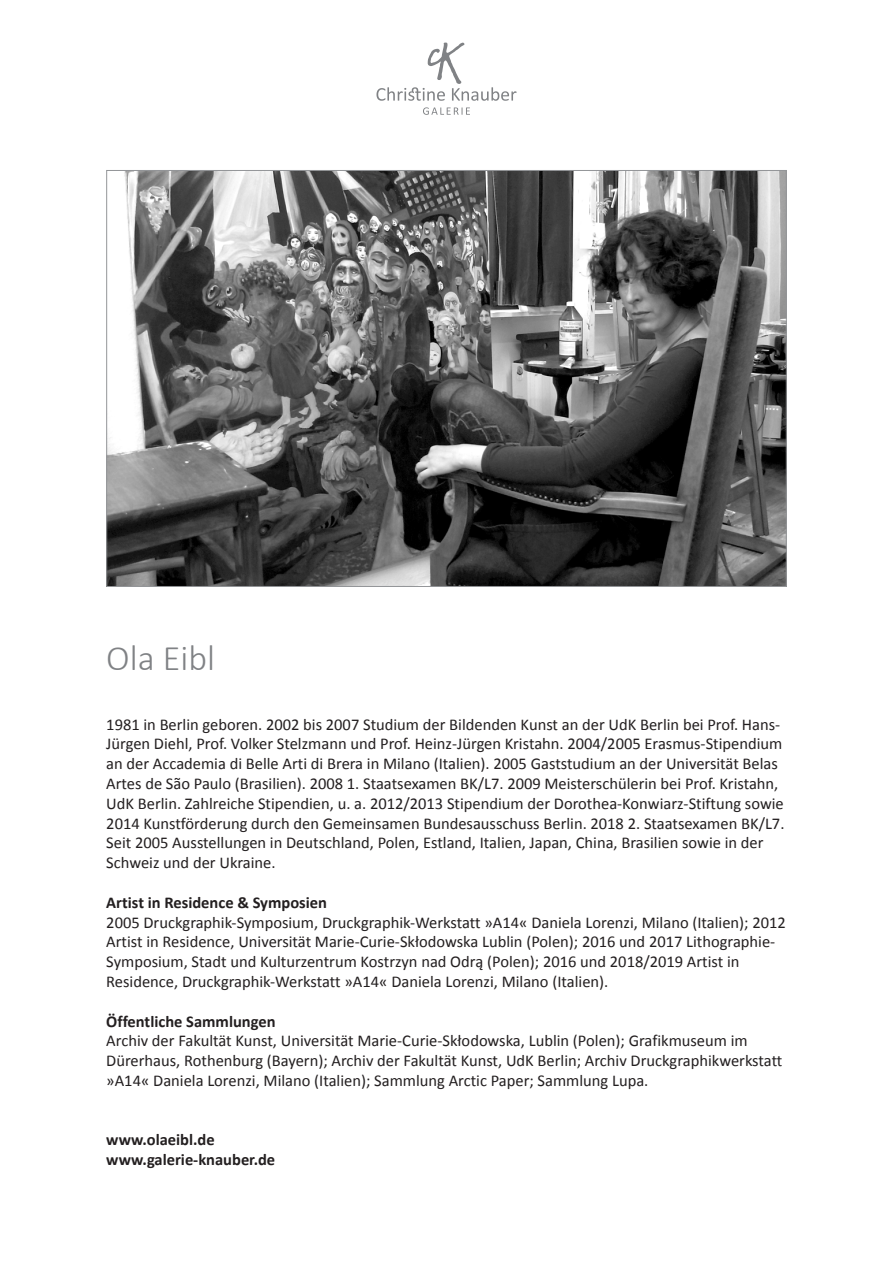
<style>
.page{position:relative;width:893px;height:1263px;background:#fff}
.page>*{position:absolute;margin:0;border:0;box-sizing:border-box;transform-origin:0 0}
.t1{font:300 36px "Calibri";color:#808285}
.t2{font:16.5px/19.8px "Calibri";color:#231f20}
.t3{font:700 16.5px/19.8px "Calibri";color:#231f20}
</style>
<div class="page">
<img style="left:108px;top:172px;width:677px;height:413px">
<svg style="left:423px;top:107px;width:47px;height:8px"></svg>
<svg style="left:376px;top:42px;width:140px;height:59px"></svg>
<h1 class="t1" style="left:106px;top:636px;width:110px">Ola Eibl</h1>
<p class="t2" style="left:106px;top:713px;width:680px">1981 in Berlin geboren. 2002 bis 2007 Studium der Bildenden Kunst an der UdK Berlin bei Prof. Hans-Jürgen Diehl, Prof. Volker Stelzmann und Prof. Heinz-Jürgen Kristahn. 2004/2005 Erasmus-Stipendium an der Accademia di Belle Arti di Brera in Milano (Italien). 2005 Gaststudium an der Universität Belas Artes de São Paulo (Brasilien). 2008 1. Staatsexamen BK/L7. 2009 Meisterschülerin bei Prof. Kristahn, UdK Berlin. Zahlreiche Stipendien, u. a. 2012/2013 Stipendium der Dorothea-Konwiarz-Stiftung sowie 2014 Kunstförderung durch den Gemeinsamen Bundesausschuss Berlin. 2018 2. Staatsexamen BK/L7.<br>Seit 2005 Ausstellungen in Deutschland, Polen, Estland, Italien, Japan, China, Brasilien sowie in der Schweiz und der Ukraine.</p>
<p class="t3" style="left:106px;top:891px;width:222px">Artist in Residence &amp; Symposien</p>
<p class="t2" style="left:106px;top:911px;width:681px">2005 Druckgraphik-Symposium, Druckgraphik-Werkstatt »A14« Daniela Lorenzi, Milano (Italien); 2012<br>Artist in Residence, Universität Marie-Curie-Skłodowska Lublin (Polen); 2016 und 2017 Lithographie-Symposium, Stadt und Kulturzentrum Kostrzyn nad Odrą (Polen); 2016 und 2018/2019 Artist in Residence, Druckgraphik-Werkstatt »A14« Daniela Lorenzi, Milano (Italien).</p>
<p class="t3" style="left:106px;top:1010px;width:171px">Öffentliche Sammlungen</p>
<p class="t2" style="left:106px;top:1030px;width:678px">Archiv der Fakultät Kunst, Universität Marie-Curie-Skłodowska, Lublin (Polen); Grafikmuseum im<br>Dürerhaus, Rothenburg (Bayern); Archiv der Fakultät Kunst, UdK Berlin; Archiv Druckgraphikwerkstatt »A14« Daniela Lorenzi, Milano (Italien); Sammlung Arctic Paper; Sammlung Lupa.</p>
<p class="t3" style="left:106px;top:1129px;width:170px">www.olaeibl.de www.galerie-knauber.de</p>
</div>
